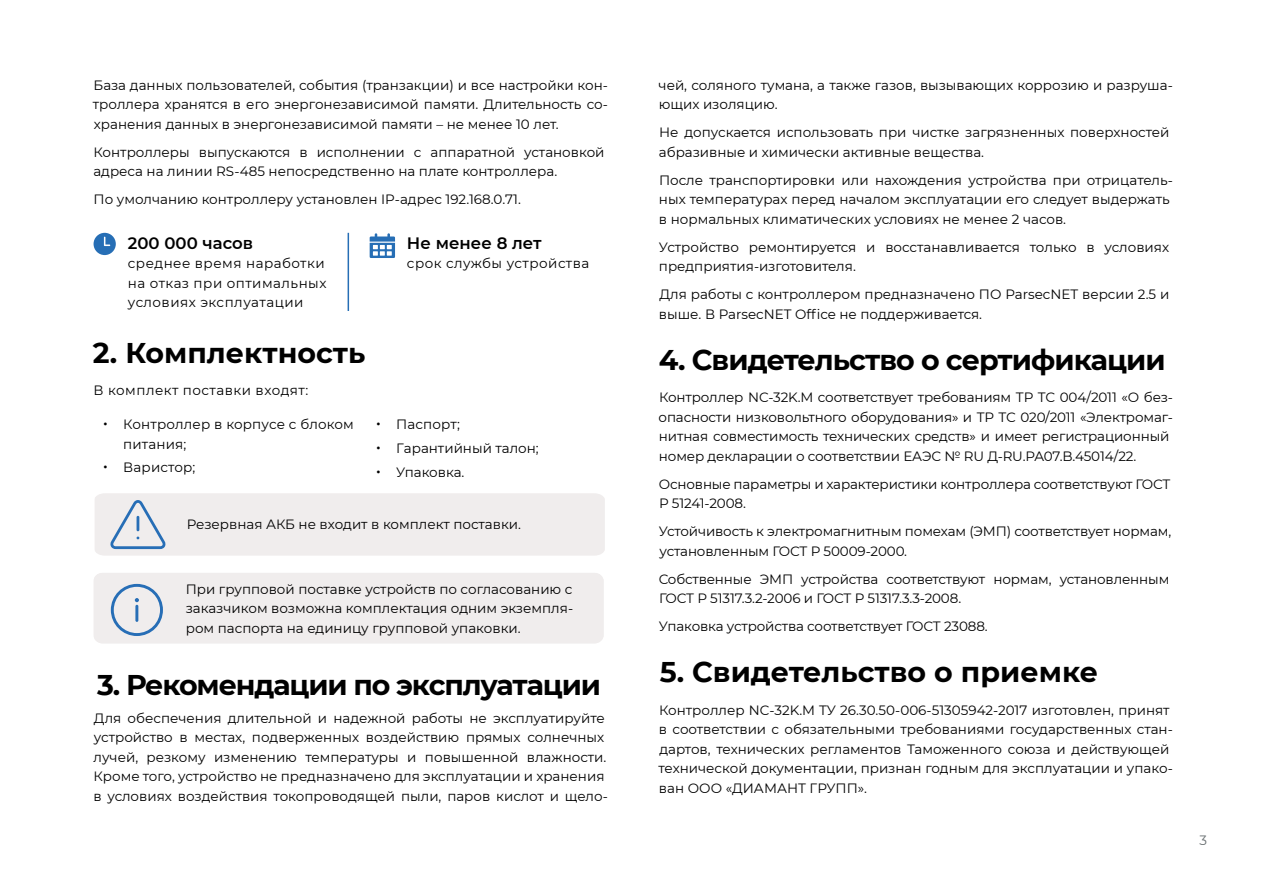
<style>
.page{position:relative;width:1263px;height:893px;background:#fff}
.page>*{position:absolute;margin:0;border:0;box-sizing:border-box;transform-origin:0 0}
.заголовок{font:700 28.5px "Montserrat";letter-spacing:-.03em;color:#000}
.заголовок-2{font:700 28.5px "Montserrat";color:#000}
.t1{font:600 16.5px "Montserrat";letter-spacing:.005em;color:#000}
.текст{font:13.5px/19.5px "Montserrat";color:#000}
.текст-2{font:13.5px/19.5px "Montserrat";letter-spacing:.035em;color:#000}
.Заголовок_обложки{font:13.5px "Montserrat";letter-spacing:.035em;color:#000}
.t2{font:13.5px "Montserrat";color:#686e70}
.s1{font-size:18px}
</style>
<div class="page">
<div style="left:94px;top:573px;width:509px;height:70px;background:#f0eded"></div>
<svg style="left:94px;top:233px;width:22px;height:22px"></svg>
<svg style="left:370px;top:233px;width:25px;height:25px"></svg>
<hr style="left:348px;top:233px;width:1px;height:78px;background:#266eb5">
<div style="left:95px;top:493px;width:510px;height:63px;background:#f0eded"></div>
<p class="текст" style="left:93px;top:75px;width:517px;text-align:justify">База данных пользователей, события (транзакции) и все настройки кон&shy;троллера хранятся в его энергонезависимой памяти. Длительность со&shy;хранения данных в энергонезависимой памяти – не менее 10 лет.</p>
<p class="текст" style="left:93px;top:142px;width:513px">Контроллеры выпускаются в исполнении с аппаратной установкой адреса на линии RS-485 непосредственно на плате контроллера.</p>
<p class="текст" style="left:94px;top:189px;width:429px">По умолчанию контроллеру установлен IP-адрес 192.168.0.71.</p>
<p class="t1" style="left:128px;top:231px;width:127px">200 000 часов</p>
<p class="текст-2" style="left:128px;top:253px;width:200px">среднее время наработки на отказ при оптимальных условиях эксплуатации</p>
<p class="t1" style="left:407px;top:231px;width:136px">Не менее 8 лет</p>
<p class="текст-2" style="left:407px;top:253px;width:184px">срок службы устройства</p>
<p class="заголовок-2" style="left:93px;top:332px;width:274px">2. Комплектность</p>
<p class="Заголовок_обложки" style="left:94px;top:381px;width:216px">В комплект поставки входят:</p>
<p class="текст" style="left:123px;top:414px;width:232px;text-indent:-20px"><span class="s1">•</span> Контроллер в корпусе с блоком питания;</p>
<p class="текст" style="left:103px;top:457px;width:94px"><span class="s1">•</span> Варистор;</p>
<p class="текст" style="left:376px;top:414px;width:86px"><span class="s1">•</span> Паспорт;</p>
<p class="текст" style="left:376px;top:438px;width:164px"><span class="s1">•</span> Гарантийный талон;</p>
<p class="текст" style="left:376px;top:461px;width:90px"><span class="s1">•</span> Упаковка.</p>
<p class="текст" style="left:187px;top:514px;width:336px">Резервная АКБ не входит в комплект поставки.</p>
<p class="текст" style="left:186px;top:579px;width:389px;text-align:justify">При групповой поставке устройств по согласованию с заказчиком возможна комплектация одним экземпля&shy;ром паспорта на единицу групповой упаковки.</p>
<p class="заголовок" style="left:97px;top:664px;width:505px">3. Рекомендации по эксплуатации</p>
<p class="текст" style="left:93px;top:708px;width:516px">Для обеспечения длительной и надежной работы не эксплуатируйте устройство в местах, подверженных воздействию прямых солнечных лучей, резкому изменению температуры и повышенной влажности.<br>Кроме того, устройство не предназначено для эксплуатации и хранения в условиях воздействия токопроводящей пыли, паров кислот и щело-</p>
<p class="текст" style="left:659px;top:75px;width:516px">чей, соляного тумана, а также газов, вызывающих коррозию и разруша&shy;ющих изоляцию.</p>
<p class="текст" style="left:659px;top:122px;width:512px">Не допускается использовать при чистке загрязненных поверхностей абразивные и химически активные вещества.</p>
<p class="текст" style="left:659px;top:170px;width:515px">После транспортировки или нахождения устройства при отрицатель&shy;ных температурах перед началом эксплуатации его следует выдержать в нормальных климатических условиях не менее 2 часов.</p>
<p class="текст" style="left:659px;top:237px;width:512px">Устройство ремонтируется и восстанавливается только в условиях предприятия-изготовителя.</p>
<p class="текст" style="left:659px;top:284px;width:512px">Для работы с контроллером предназначено ПО ParsecNET версии 2.5 и выше. В ParsecNET Office не поддерживается.</p>
<p class="заголовок" style="left:659px;top:339px;width:508px">4. Свидетельство о сертификации</p>
<p class="текст" style="left:658px;top:387px;width:516px">Контроллер NC-32K.M соответствует требованиям ТР ТС 004/2011 «О без&shy;опасности низковольтного оборудования» и ТР ТС 020/2011 «Электромаг&shy;нитная совместимость технических средств» и имеет регистрационный номер декларации о соответствии ЕАЭС № RU Д-RU.PA07.B.45014/22.</p>
<p class="текст" style="left:659px;top:474px;width:513px">Основные параметры и характеристики контроллера соответствуют ГОСТ<br>Р 51241-2008.</p>
<p class="текст" style="left:659px;top:521px;width:514px">Устойчивость к электромагнитным помехам (ЭМП) соответствует нормам, установленным ГОСТ Р 50009-2000.</p>
<p class="текст" style="left:659px;top:569px;width:512px">Собственные ЭМП устройства соответствуют нормам, установленным<br>ГОСТ Р 51317.3.2-2006 и ГОСТ Р 51317.3.3-2008.</p>
<p class="текст" style="left:659px;top:616px;width:330px">Упаковка устройства соответствует ГОСТ 23088.</p>
<p class="заголовок-2" style="left:660px;top:652px;width:440px">5. Свидетельство о приемке</p>
<p class="текст" style="left:658px;top:700px;width:516px">Контроллер NC-32K.M ТУ 26.30.50-006-51305942-2017 изготовлен, принят в соответствии с обязательными требованиями государственных стан&shy;дартов, технических регламентов Таможенного союза и действующей технической документации, признан годным для эксплуатации и упако&shy;ван ООО «ДИАМАНТ ГРУПП».</p>
<p class="t2" style="left:1199px;top:831px;width:9px">3</p>
</div>
